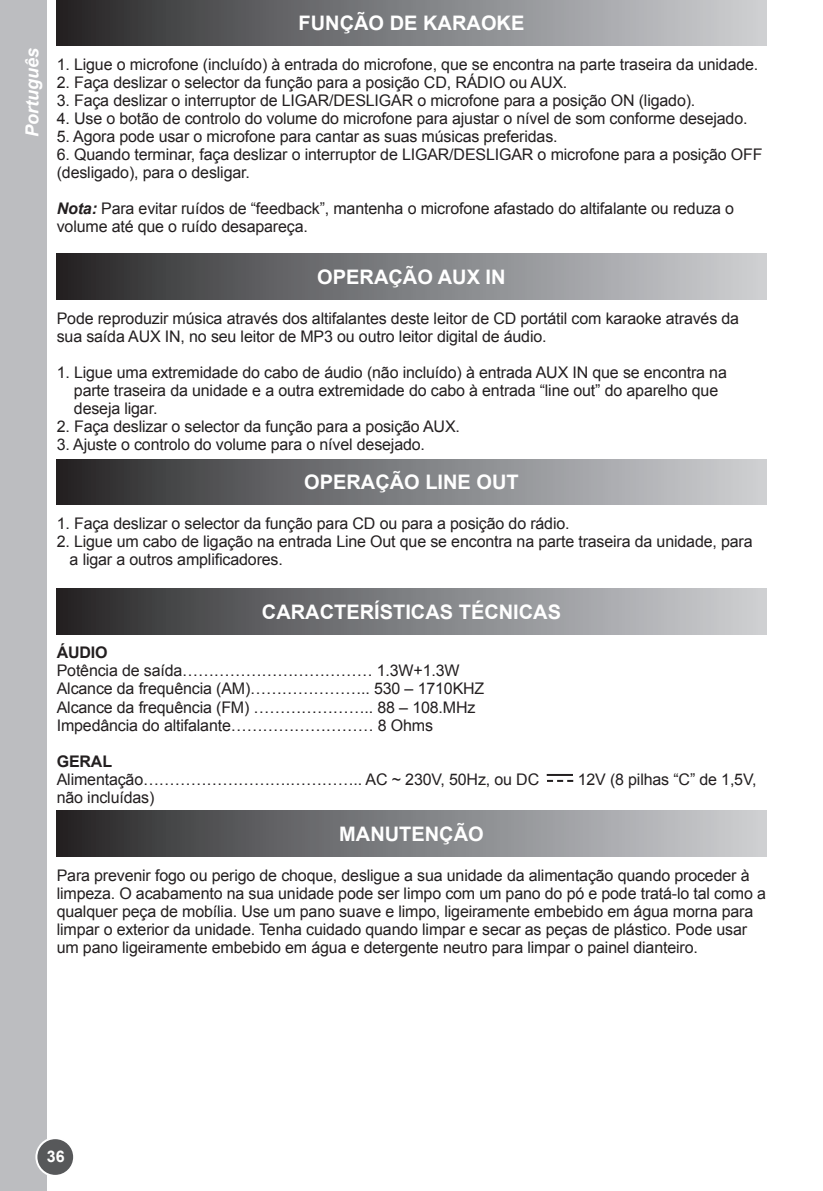
<style>
.page{position:relative;width:823px;height:1191px;background:#fff}
.page>*{position:absolute;margin:0;border:0;box-sizing:border-box;transform-origin:0 0}
.t1{font:700 20px "VU Arial";color:#fff}
.t2{font:italic 700 18px "VU Arial";letter-spacing:-.01em;color:#fff}
.t3{font:16px/18px "VU Arial";letter-spacing:-.01em;color:#231f20}
.t4{font:700 16px "VU Arial";letter-spacing:-.01em;color:#231f20}
.t5{font:700 16px "VU Arial";color:#fff}
.s1{font-weight:700;font-style:italic}
</style>
<div class="page">
<div style="left:0;top:0;width:47px;height:1191px;background:#bcbdc0"></div>
<div style="left:36px;top:1138px;width:38px;height:37px;background:#57585a;border-radius:50%"></div>
<div style="left:35px;top:1137px;width:40px;height:39px;border:2px solid #fff;border-radius:50%"></div>
<div style="left:57px;top:254px;width:708px;height:45px;background:linear-gradient(to right,#2a2a2b,#d1d3d6)"></div>
<div style="left:57px;top:459px;width:708px;height:46px;background:linear-gradient(to right,#2a2a2b,#d1d3d6)"></div>
<div style="left:57px;top:588px;width:708px;height:46px;background:linear-gradient(to right,#2a2a2b,#d1d3d6)"></div>
<hr style="left:546px;top:774px;width:26px;height:2px;background:#231f20">
<svg style="left:547px;top:780px;width:26px;height:2px"></svg>
<div style="left:57px;top:811px;width:708px;height:45px;background:linear-gradient(to right,#2a2a2b,#d1d3d6)"></div>
<div style="left:57px;top:0;width:708px;height:45px;background:linear-gradient(to right,#2a2a2b,#d1d3d6)"></div>
<p class="t2" style="left:21px;top:137px;width:91px;rotate:-90deg">Português</p>
<p class="t1" style="left:298px;top:10px;width:227px">FUNÇÃO DE KARAOKE</p>
<p class="t3" style="left:57px;top:55px;width:702px">1. Ligue o microfone (incluído) à entrada do microfone, que se encontra na parte traseira da unidade.</p>
<p class="t3" style="left:57px;top:73px;width:512px">2. Faça deslizar o selector da função para a posição CD, RÁDIO ou AUX.</p>
<p class="t3" style="left:57px;top:91px;width:639px">3. Faça deslizar o interruptor de LIGAR/DESLIGAR o microfone para a posição ON (ligado).</p>
<p class="t3" style="left:57px;top:109px;width:692px">4. Use o botão de controlo do volume do microfone para ajustar o nível de som conforme desejado.</p>
<p class="t3" style="left:57px;top:127px;width:502px">5. Agora pode usar o microfone para cantar as suas músicas preferidas.</p>
<p class="t3" style="left:57px;top:145px;width:707px">6. Quando terminar, faça deslizar o interruptor de LIGAR/DESLIGAR o microfone para a posição OFF (desligado), para o desligar.</p>
<p class="t3" style="left:57px;top:199px;width:678px"><span class="s1">Nota:</span> Para evitar ruídos de “feedback”, mantenha o microfone afastado do altifalante ou reduza o volume até que o ruído desapareça.</p>
<p class="t1" style="left:317px;top:263px;width:190px">OPERAÇÃO AUX IN</p>
<p class="t3" style="left:57px;top:309px;width:683px">Pode reproduzir música através dos altifalantes deste leitor de CD portátil com karaoke através da sua saída AUX IN, no seu leitor de MP3 ou outro leitor digital de áudio.</p>
<p class="t3" style="left:74px;top:363px;width:654px;text-indent:-17px">1. Ligue uma extremidade do cabo de áudio (não incluído) à entrada AUX IN que se encontra na parte traseira da unidade e a outra extremidade do cabo à entrada “line out” do aparelho que deseja ligar.</p>
<p class="t3" style="left:57px;top:417px;width:404px">2. Faça deslizar o selector da função para a posição AUX.</p>
<p class="t3" style="left:57px;top:435px;width:369px">3. Ajuste o controlo do volume para o nível desejado.</p>
<p class="t1" style="left:304px;top:469px;width:216px">OPERAÇÃO LINE OUT</p>
<p class="t3" style="left:57px;top:515px;width:514px">1. Faça deslizar o selector da função para CD ou para a posição do rádio.</p>
<p class="t3" style="left:70px;top:533px;width:684px;text-indent:-13px">2. Ligue um cabo de ligação na entrada Line Out que se encontra na parte traseira da unidade, para a ligar a outros amplificadores.</p>
<p class="t1" style="left:262px;top:598px;width:300px">CARACTERÍSTICAS TÉCNICAS</p>
<p class="t4" style="left:57px;top:642px;width:52px">ÁUDIO</p>
<p class="t3" style="left:57px;top:662px;width:429px">Potência de saída……………………………… 1.3W+1.3W Alcance da frequência (AM)………………….. 530 – 1710KHZ Alcance da frequência (FM) ………………….. 88 – 108.MHz Impedância do altifalante……………………… 8 Ohms</p>
<p class="t4" style="left:57px;top:750px;width:57px">GERAL</p>
<p class="t3" style="left:57px;top:770px;width:483px">Alimentação……………………….………….. AC ~ 230V, 50Hz, ou DC</p>
<p class="t3" style="left:577px;top:770px;width:180px">12V (8 pilhas “C” de 1,5V,</p>
<p class="t3" style="left:57px;top:788px;width:99px">não incluídas)</p>
<p class="t1" style="left:339px;top:820px;width:146px">MANUTENÇÃO</p>
<p class="t3" style="left:57px;top:866px;width:710px">Para prevenir fogo ou perigo de choque, desligue a sua unidade da alimentação quando proceder à limpeza. O acabamento na sua unidade pode ser limpo com um pano do pó e pode tratá-lo tal como a qualquer peça de mobília. Use um pano suave e limpo, ligeiramente embebido em água morna para limpar o exterior da unidade. Tenha cuidado quando limpar e secar as peças de plástico. Pode usar um pano ligeiramente embebido em água e detergente neutro para limpar o painel dianteiro.</p>
<p class="t5" style="left:47px;top:1146px;width:19px">36</p>
</div>
